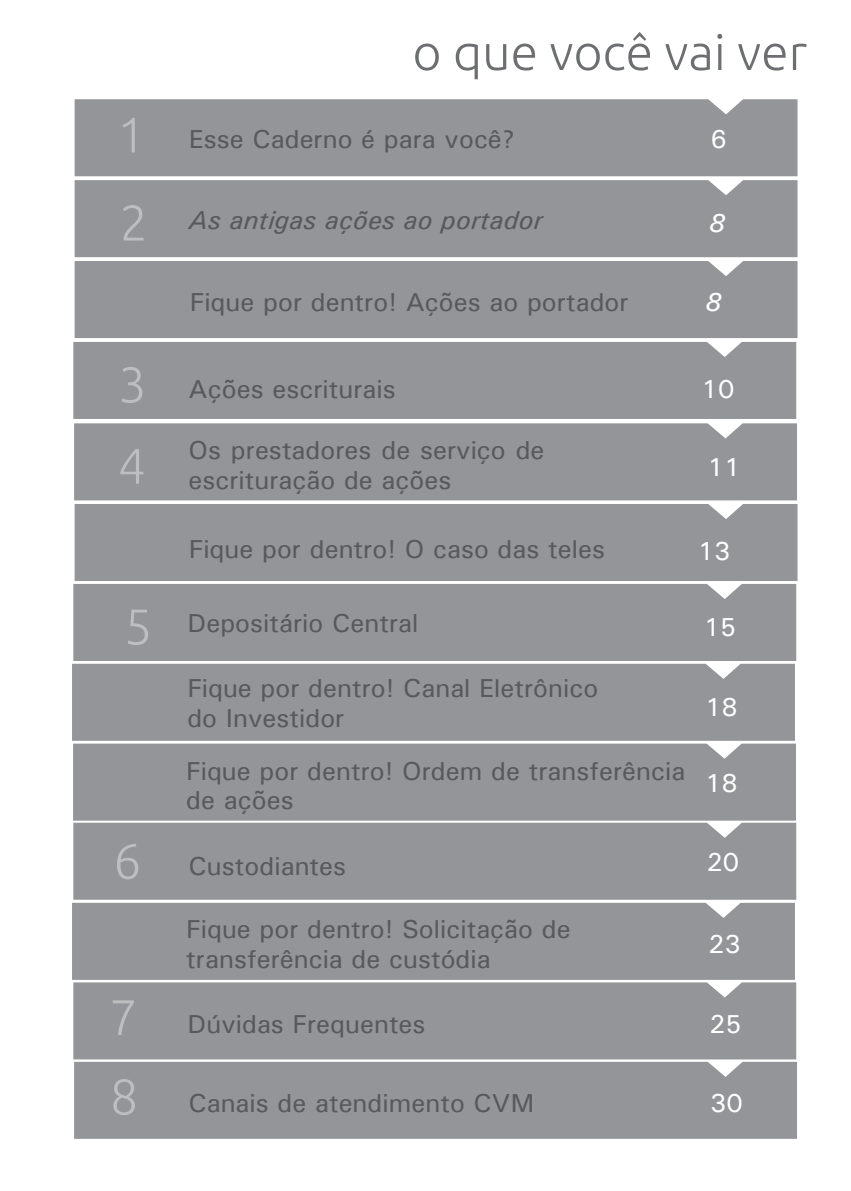
<style>
.page{position:relative;width:851px;height:1191px;background:#fff}
.page>*{position:absolute;margin:0;border:0;box-sizing:border-box;transform-origin:0 0}
.t1{font:300 50px "Ubuntu";color:#6d6e71}
.t2{font:300 50px "Ubuntu";color:#bcbec0}
.t3{font:26px/29.8px "Univers";color:#58595b}
.t4{font:italic 26px "Univers";color:#58595b}
.t5{font:26px "Univers";color:#fff}
.t6{font:italic 26px "Univers";color:#fff}
.s1{font-family:"Ubuntu";font-weight:300;font-style:normal;font-size:50px;color:#bcbec0}
.s2{font-family:"Ubuntu";font-weight:300;font-size:50px;color:#bcbec0}
</style>
<div class="page">
<div style="left:75px;top:99px;width:722px;height:77px;background:#939598"></div>
<div style="left:75px;top:180px;width:722px;height:77px;background:#939598"></div>
<div style="left:75px;top:261px;width:722px;height:77px;background:#939598"></div>
<div style="left:73px;top:342px;width:723px;height:77px;background:#939598"></div>
<div style="left:72px;top:664px;width:722px;height:77px;background:#939598"></div>
<div style="left:73px;top:743px;width:722px;height:77px;background:#939598"></div>
<div style="left:73px;top:822px;width:723px;height:77px;background:#939598"></div>
<div style="left:72px;top:902px;width:722px;height:78px;background:#939598"></div>
<div style="left:74px;top:423px;width:722px;height:77px;background:#939598"></div>
<div style="left:75px;top:504px;width:722px;height:77px;background:#939598"></div>
<div style="left:73px;top:584px;width:723px;height:77px;background:#939598"></div>
<div style="left:73px;top:982px;width:723px;height:77px;background:#939598"></div>
<div style="left:74px;top:1061px;width:722px;height:77px;background:#939598"></div>
<h1 class="t2" style="left:117px;top:105px;width:30px">1</h1>
<h1 class="t1" style="left:412px;top:22px;width:396px">o que você vai ver</h1>
<p class="t3" style="left:189px;top:124px;width:328px">Esse Caderno é para você?</p>
<p class="t5" style="left:710px;top:123px;width:18px">6</p>
<p class="t4" style="left:119px;top:204px;width:425px"><span class="s1">2</span> As antigas ações ao portador</p>
<p class="t6" style="left:708px;top:207px;width:18px">8</p>
<p class="t3" style="left:190px;top:287px;width:440px">Fique por dentro! Ações ao portador</p>
<p class="t6" style="left:705px;top:286px;width:18px">8</p>
<p class="t3" style="left:118px;top:374px;width:279px"><span class="s2">3</span> Ações escriturais</p>
<h1 class="t2" style="left:118px;top:436px;width:30px">4</h1>
<p class="t3" style="left:188px;top:434px;width:357px">Os prestadores de serviço de escrituração de ações</p>
<p class="t3" style="left:189px;top:534px;width:417px">Fique por dentro! O caso das teles</p>
<p class="t5" style="left:701px;top:373px;width:34px">10</p>
<p class="t5" style="left:707px;top:451px;width:34px">11</p>
<p class="t5" style="left:697px;top:535px;width:34px">13</p>
<p class="t3" style="left:124px;top:608px;width:296px"><span class="s2">5</span> Depositário Central</p>
<p class="t3" style="left:187px;top:673px;width:412px">Fique por dentro! Canal Eletrônico do Investidor</p>
<p class="t3" style="left:186px;top:755px;width:500px">Fique por dentro! Ordem de transferência de ações</p>
<p class="t3" style="left:113px;top:851px;width:234px"><span class="s2">6</span> Custodiantes</p>
<p class="t3" style="left:186px;top:913px;width:386px">Fique por dentro! Solicitação de transferência de custódia</p>
<p class="t3" style="left:109px;top:1008px;width:318px"><span class="s2">7</span> Dúvidas Frequentes</p>
<p class="t3" style="left:110px;top:1087px;width:425px"><span class="s2">8</span> Canais de atendimento CVM</p>
<p class="t5" style="left:703px;top:611px;width:34px">15</p>
<p class="t5" style="left:705px;top:691px;width:34px">18</p>
<p class="t5" style="left:705px;top:766px;width:34px">18</p>
<p class="t5" style="left:706px;top:846px;width:34px">20</p>
<p class="t5" style="left:708px;top:927px;width:34px">23</p>
<p class="t5" style="left:709px;top:1007px;width:34px">25</p>
<p class="t5" style="left:710px;top:1086px;width:34px">30</p>
</div>
